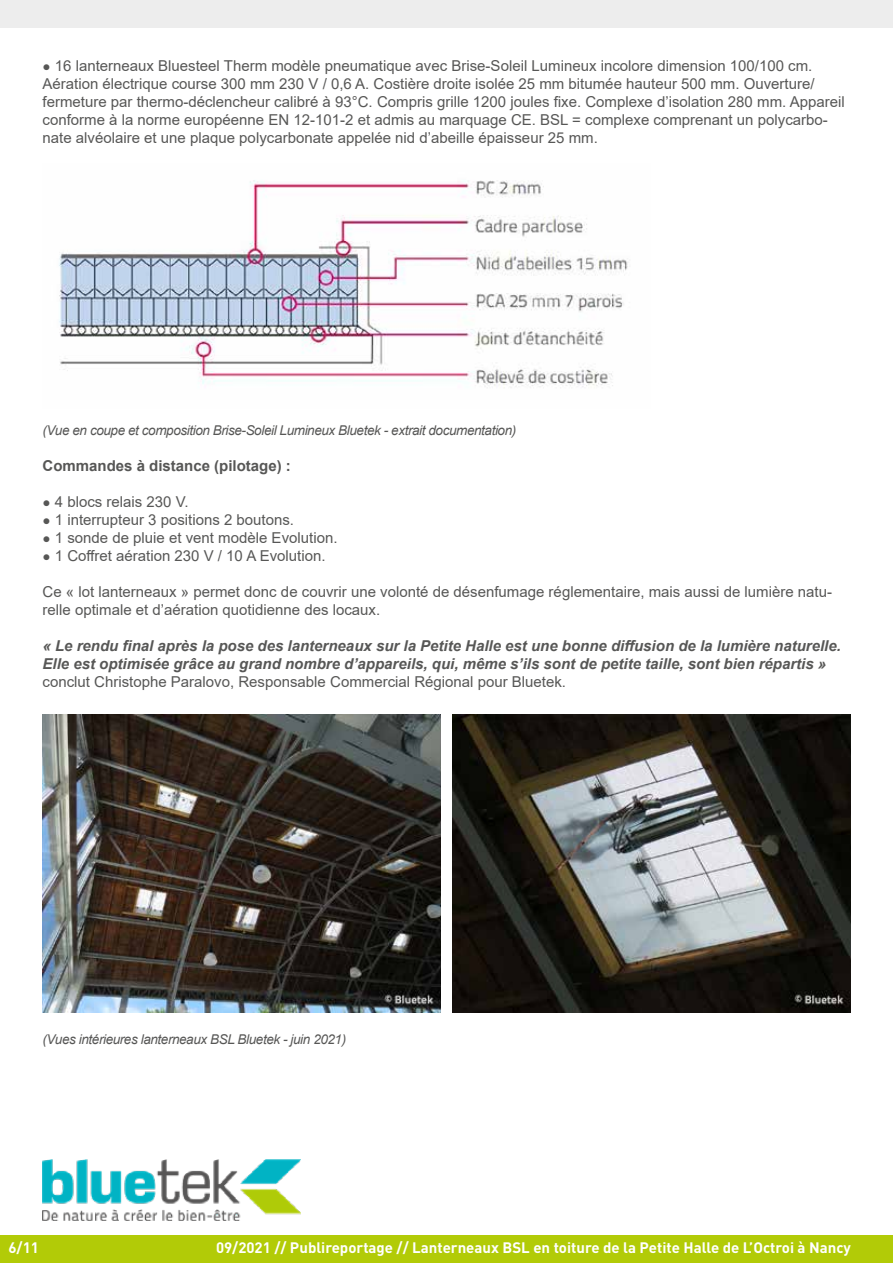
<style>
.page{position:relative;width:893px;height:1263px;background:#fff}
.page>*{position:absolute;margin:0;border:0;box-sizing:border-box;transform-origin:0 0}
.t1{font:15px/18px "Arial";color:#575756}
.t2{font:italic 700 15px/18px "Arial";color:#575756}
.t3{font:700 15px "DIN Pro";color:#fff}
.t4{font:700 15px "Arial";color:#575756}
.t5{font:italic 13.5px "Arial";letter-spacing:-.03em;color:#575756}
.s1{font-size:13.5px}
</style>
<div class="page">
<div style="left:0;top:1235px;width:893px;height:28px;background:#b2cb07"></div>
<img style="left:43px;top:1159px;width:257px;height:61px">
<div style="left:0;top:0;width:893px;height:28px;background:#ededed"></div>
<img style="left:59px;top:180px;width:569px;height:208px">
<img style="left:43px;top:714px;width:397px;height:299px">
<img style="left:453px;top:714px;width:397px;height:299px">
<p class="t1" style="left:43px;top:57px;width:804px"><span class="s1">●</span> 16 lanterneaux Bluesteel Therm modèle pneumatique avec Brise-Soleil Lumineux incolore dimension 100/100 cm.<br>Aération électrique course 300 mm 230 V / 0,6 A. Costière droite isolée 25 mm bitumée hauteur 500 mm. Ouverture/ fermeture par thermo-déclencheur calibré à 93°C. Compris grille 1200 joules fixe. Complexe d’isolation 280 mm. Appareil conforme à la norme européenne EN 12-101-2 et admis au marquage CE. BSL = complexe comprenant un polycarbo&shy;nate alvéolaire et une plaque polycarbonate appelée nid d’abeille épaisseur 25 mm.</p>
<p class="t5" style="left:43px;top:422px;width:475px">(Vue en coupe et composition Brise-Soleil Lumineux Bluetek - extrait documentation)</p>
<p class="t4" style="left:43px;top:455px;width:250px">Commandes à distance (pilotage) :</p>
<p class="t1" style="left:43px;top:493px;width:148px"><span class="s1">●</span> 4 blocs relais 230 V.</p>
<p class="t1" style="left:43px;top:511px;width:253px"><span class="s1">●</span> 1 interrupteur 3 positions 2 boutons.</p>
<p class="t1" style="left:43px;top:529px;width:296px"><span class="s1">●</span> 1 sonde de pluie et vent modèle Evolution.</p>
<p class="t1" style="left:43px;top:547px;width:285px"><span class="s1">●</span> 1 Coffret aération 230 V / 10 A Evolution.</p>
<p class="t1" style="left:43px;top:583px;width:791px">Ce « lot lanterneaux » permet donc de couvrir une volonté de désenfumage réglementaire, mais aussi de lumière natu&shy;relle optimale et d’aération quotidienne des locaux.</p>
<p class="t2" style="left:43px;top:637px;width:800px">« Le rendu final après la pose des lanterneaux sur la Petite Halle est une bonne diffusion de la lumière naturelle.<br>Elle est optimisée grâce au grand nombre d’appareils, qui, même s’ils sont de petite taille, sont bien répartis »</p>
<p class="t1" style="left:43px;top:673px;width:525px">conclut Christophe Paralovo, Responsable Commercial Régional pour Bluetek.</p>
<p class="t5" style="left:43px;top:1030px;width:305px">(Vues intérieures lanterneaux BSL Bluetek - juin 2021)</p>
<p class="t3" style="left:9px;top:1237px;width:32px">6/11</p>
<p class="t3" style="left:216px;top:1237px;width:636px">09/2021 // Publireportage // Lanterneaux BSL en toiture de la Petite Halle de L’Octroi à Nancy</p>
</div>
